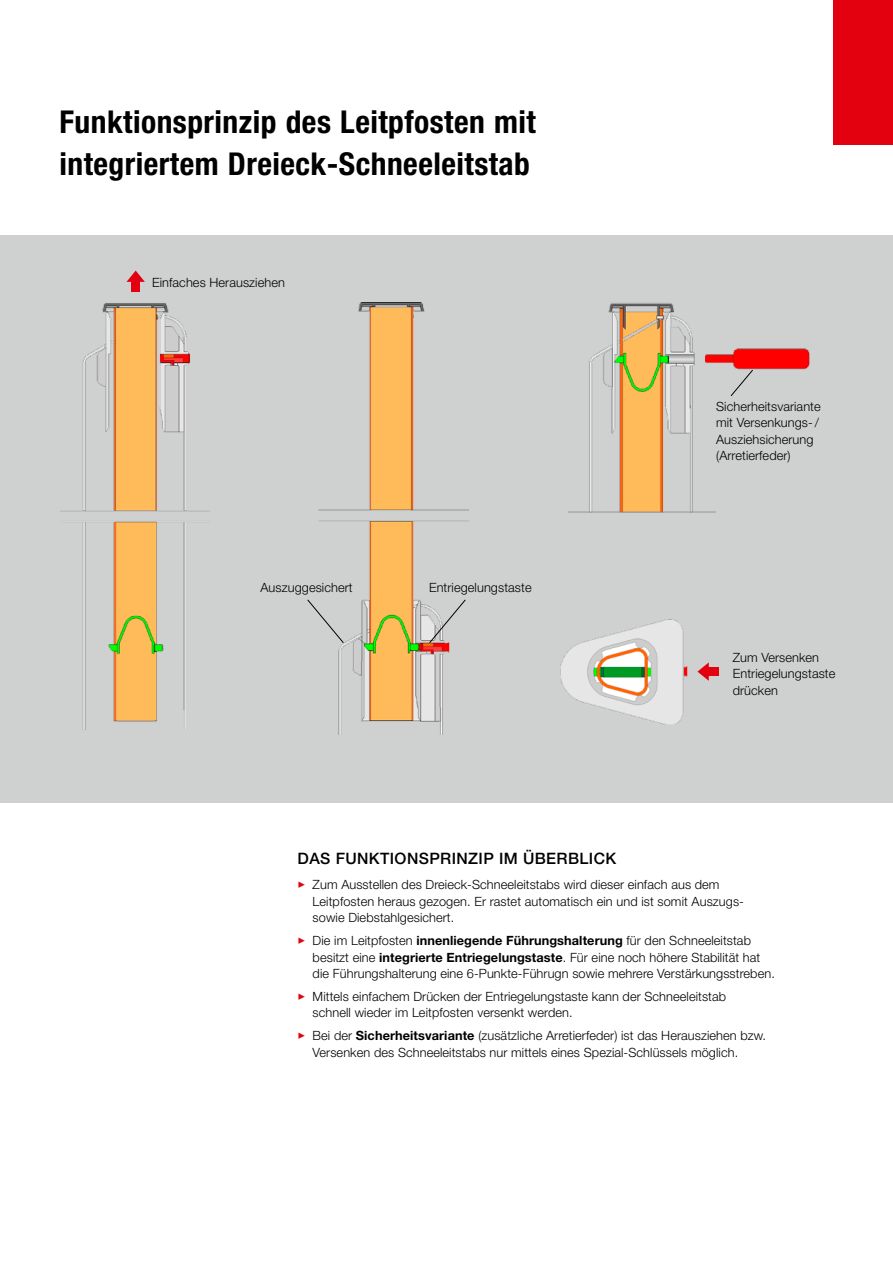
<style>
.page{position:relative;width:893px;height:1263px;background:#fff}
.page>*{position:absolute;margin:0;border:0;box-sizing:border-box;transform-origin:0 0}
.t1{font:700 condensed 31.5px/42px "Helvetica Neue";letter-spacing:.015em;color:#000}
.t2{font:500 15.75px "Helvetica Neue";letter-spacing:.025em;color:#000}
.t3{font:300 12.75px/16.5px "Helvetica Neue";letter-spacing:.005em;color:#000}
.s1{color:#e3000f}
.s2{font-weight:700}
</style>
<div class="page">
<div style="left:0;top:235px;width:893px;height:567px;background:#cfd0d0"></div>
<div style="left:833px;top:0;width:60px;height:145px;background:#e3000f"></div>
<img style="left:61px;top:303px;width:149px;height:426px">
<svg style="left:126px;top:271px;width:19px;height:11px"></svg>
<div style="left:132px;top:281px;width:8px;height:11px;background:#e3000f"></div>
<img style="left:318px;top:303px;width:151px;height:432px">
<svg style="left:307px;top:599px;width:37px;height:45px"></svg>
<svg style="left:429px;top:599px;width:37px;height:45px"></svg>
<img style="left:569px;top:303px;width:241px;height:210px">
<svg style="left:730px;top:369px;width:24px;height:28px"></svg>
<img style="left:561px;top:620px;width:127px;height:104px">
<svg style="left:697px;top:662px;width:12px;height:19px"></svg>
<div style="left:707px;top:667px;width:12px;height:9px;background:#e3000f"></div>
<h1 class="t1" style="left:60px;top:101px;width:478px">Funktionsprinzip des Leitpfosten mit integriertem Dreieck-Schneeleitstab</h1>
<p class="t3" style="left:152px;top:274px;width:134px">Einfaches Herausziehen</p>
<p class="t3" style="left:260px;top:579px;width:94px">Auszuggesichert</p>
<p class="t3" style="left:429px;top:579px;width:104px">Entriegelungstaste</p>
<p class="t3" style="left:716px;top:398px;width:106px">Sicherheitsvariante mit Versenkungs-/<br>Ausziehsicherung (Arretierfeder)</p>
<p class="t3" style="left:733px;top:649px;width:104px">Zum Versenken<br>Entriegelungstaste drücken</p>
<p class="t2" style="left:298px;top:849px;width:320px">DAS FUNKTIONSPRINZIP IM ÜBERBLICK</p>
<p class="t3" style="left:313px;top:876px;width:433px;text-indent:-15px"><span class="s1">✓</span> Zum Ausstellen des Dreieck-Schneeleitstabs wird dieser einfach aus dem<br>Leitpfosten heraus gezogen. Er rastet automatisch ein und ist somit Auszugs&shy;sowie Diebstahlgesichert.</p>
<p class="t3" style="left:313px;top:932px;width:464px;text-indent:-15px"><span class="s1">✓</span> Die im Leitpfosten <span class="s2">innenliegende Führungshalterung</span> für den Schneeleitstab besitzt eine <span class="s2">integrierte Entriegelungstaste</span>. Für eine noch höhere Stabilität hat die Führungshalterung eine 6-Punkte-Führugn sowie mehrere Verstärkungsstreben.</p>
<p class="t3" style="left:313px;top:988px;width:415px;text-indent:-15px"><span class="s1">✓</span> Mittels einfachem Drücken der Entriegelungstaste kann der Schneeleitstab schnell wieder im Leitpfosten versenkt werden.</p>
<p class="t3" style="left:313px;top:1027px;width:455px;text-indent:-15px"><span class="s1">✓</span> Bei der <span class="s2">Sicherheitsvariante</span> (zusätzliche Arretierfeder) ist das Herausziehen bzw.<br>Versenken des Schneeleitstabs nur mittels eines Spezial-Schlüssels möglich.</p>
</div>
